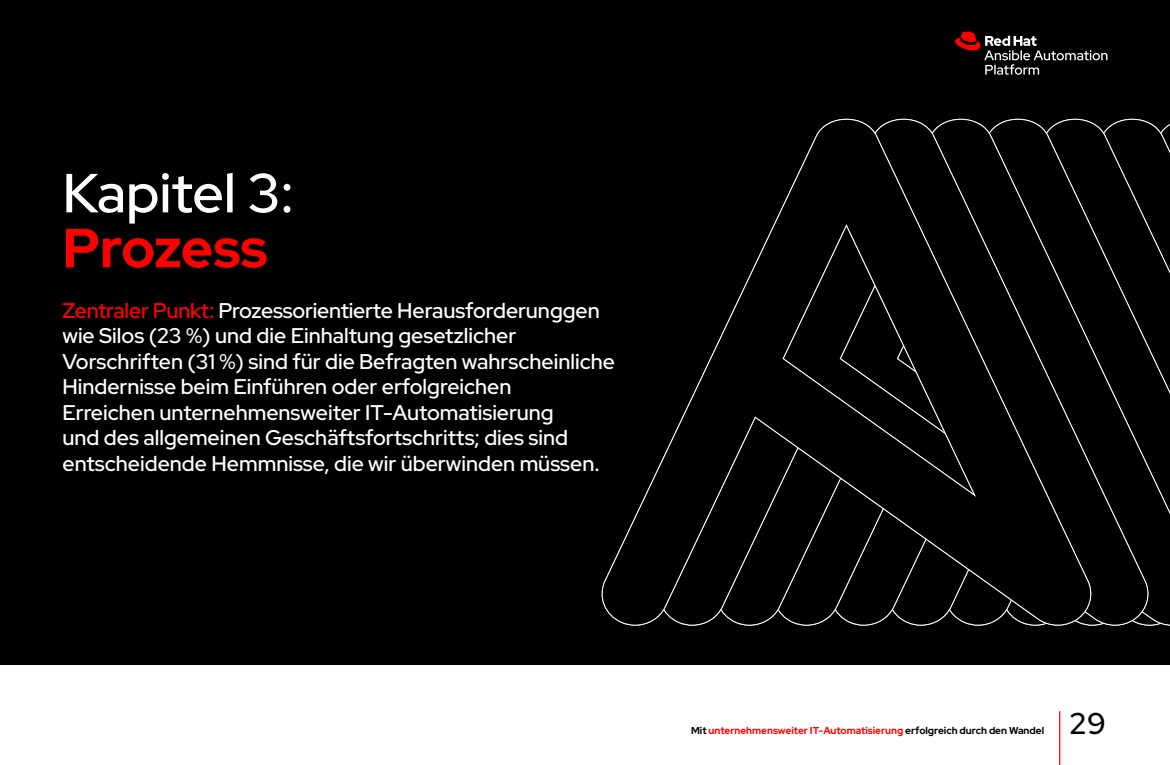
<style>
.page{position:relative;width:1170px;height:765px;background:#000}
.page>*{position:absolute;margin:0;border:0;box-sizing:border-box;transform-origin:0 0}
.t1{font:500 55px "Red Hat Display";color:#fff}
.t2{font:700 55px "Red Hat Display";letter-spacing:-.01em;color:#f00}
.t3{font:500 30px "Red Hat Display";color:#000}
.t4{font:500 21.25px/25.5px "Red Hat Display";color:#fff}
.t5{font:700 10px "Red Hat Display";color:#f00}
.s1{color:#f00}
.s2{color:#000}
</style>
<div class="page">
<svg style="left:1095px;top:118px;width:57px;height:508px"></svg>
<svg style="left:601px;top:118px;width:494px;height:508px"></svg>
<div style="left:0;top:665px;width:1170px;height:100px;background:#fff"></div>
<svg style="left:955px;top:31px;width:153px;height:44px"></svg>
<hr style="left:1059px;top:711px;width:1px;height:54px;background:#f00">
<h1 class="t1" style="left:62px;top:157px;width:233px">Kapitel 3:</h1>
<h1 class="t2" style="left:62px;top:212px;width:206px">Prozess</h1>
<p class="t4" style="left:62px;top:297px;width:554px"><span class="s1">Zentraler Punkt:</span> Prozessorientierte Herausforderunggen wie Silos (23 %) und die Einhaltung gesetzlicher Vorschriften (31 %) sind für die Befragten wahrscheinliche Hindernisse beim Einführen oder erfolgreichen<br>Erreichen unternehmensweiter IT-Automatisierung<br>und des allgemeinen Geschäftsfortschritts; dies sind entscheidende Hemmnisse, die wir überwinden müssen.</p>
<p class="t5" style="left:691px;top:724px;width:355px"><span class="s2">Mit</span> unternehmensweiter IT-Automatisierung <span class="s2">erfolgreich durch den Wandel</span></p>
<h2 class="t3" style="left:1069px;top:704px;width:38px">29</h2>
</div>
